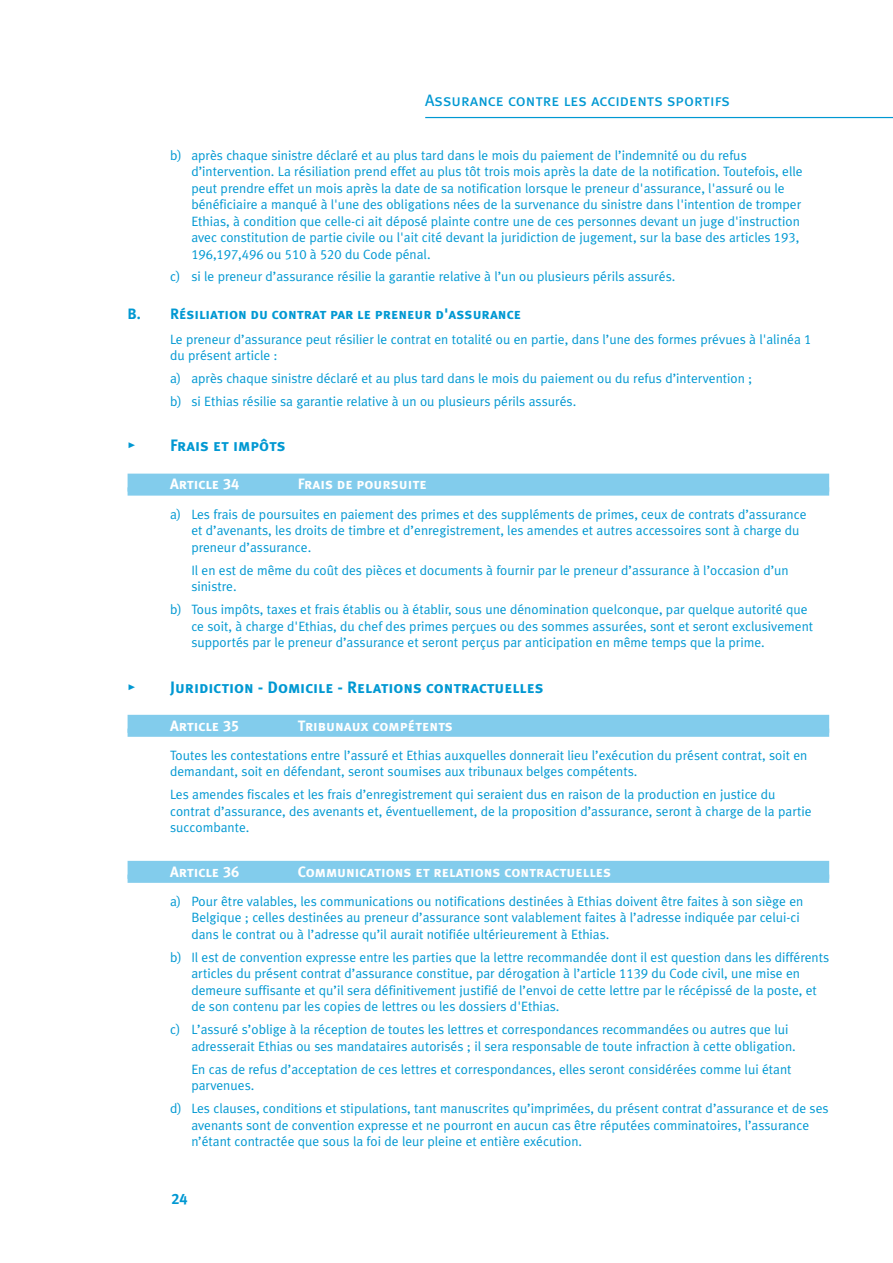
<style>
.page{position:relative;width:893px;height:1263px;background:#fff}
.page>*{position:absolute;margin:0;border:0;box-sizing:border-box;transform-origin:0 0}
.t1{font:16.5px "Meta Ethias Bold Caps";color:#0098d2}
.t2{font:16.5px "Meta Ethias Book Caps";color:#0098d2}
.t3{font:15px "Meta Ethias Bold Caps";color:#fff}
.t4{font:15px "Meta Ethias Bold Caps";color:#0098d2}
.t5{font:13.5px/16.5px "Meta Ethias Normal";color:#0098d2}
</style>
<div class="page">
<hr style="left:425px;top:117px;width:468px;height:1px;background:#0098d2">
<div style="left:128px;top:474px;width:701px;height:18px;background:#82ccec"></div>
<div style="left:128px;top:487px;width:701px;height:9px;background:#82ccec"></div>
<div style="left:128px;top:715px;width:701px;height:18px;background:#82ccec"></div>
<div style="left:128px;top:728px;width:701px;height:9px;background:#82ccec"></div>
<div style="left:128px;top:861px;width:701px;height:18px;background:#82ccec"></div>
<div style="left:128px;top:874px;width:701px;height:9px;background:#82ccec"></div>
<p class="t2" style="left:425px;top:91px;width:306px">Assurance contre les accidents sportifs</p>
<p class="t5" style="left:191px;top:146px;width:613px;text-indent:-21px">b) après chaque sinistre déclaré et au plus tard dans le mois du paiement de l’indemnité ou du refus d’intervention. La résiliation prend effet au plus tôt trois mois après la date de la notification. Toutefois, elle peut prendre effet un mois après la date de sa notification lorsque le preneur d'assurance, l'assuré ou le bénéficiaire a manqué à l'une des obligations nées de la survenance du sinistre dans l'intention de tromper Ethias, à condition que celle-ci ait déposé plainte contre une de ces personnes devant un juge d'instruction avec constitution de partie civile ou l'ait cité devant la juridiction de jugement, sur la base des articles 193, 196,197,496 ou 510 à 520 du Code pénal.</p>
<p class="t5" style="left:170px;top:268px;width:507px">c) si le preneur d’assurance résilie la garantie relative à l’un ou plusieurs périls assurés.</p>
<p class="t4" style="left:128px;top:305px;width:395px">B. Résiliation du contrat par le preneur d'assurance</p>
<p class="t5" style="left:170px;top:330px;width:643px">Le preneur d’assurance peut résilier le contrat en totalité ou en partie, dans l’une des formes prévues à l'alinéa 1 du présent article :</p>
<p class="t5" style="left:170px;top:367px;width:584px;line-height:23px">a) après chaque sinistre déclaré et au plus tard dans le mois du paiement ou du refus d’intervention ; b) si Ethias résilie sa garantie relative à un ou plusieurs périls assurés.</p>
<p class="t1" style="left:128px;top:436px;width:159px">• Frais et impôts</p>
<p class="t3" style="left:170px;top:476px;width:71px">Article 34</p>
<p class="t3" style="left:298px;top:476px;width:131px">Frais de poursuite</p>
<p class="t5" style="left:191px;top:506px;width:617px;text-indent:-21px">a) Les frais de poursuites en paiement des primes et des suppléments de primes, ceux de contrats d’assurance et d’avenants, les droits de timbre et d’enregistrement, les amendes et autres accessoires sont à charge du preneur d’assurance.</p>
<p class="t5" style="left:191px;top:561px;width:599px">Il en est de même du coût des pièces et documents à fournir par le preneur d’assurance à l’occasion d’un sinistre.</p>
<p class="t5" style="left:191px;top:601px;width:623px;text-indent:-21px">b) Tous impôts, taxes et frais établis ou à établir, sous une dénomination quelconque, par quelque autorité que ce soit, à charge d'Ethias, du chef des primes perçues ou des sommes assurées, sont et seront exclusivement supportés par le preneur d’assurance et seront perçus par anticipation en même temps que la prime.</p>
<p class="t1" style="left:128px;top:677px;width:418px">• Juridiction - Domicile - Relations contractuelles</p>
<p class="t3" style="left:170px;top:717px;width:71px">Article 35</p>
<p class="t3" style="left:298px;top:717px;width:157px">Tribunaux compétents</p>
<p class="t5" style="left:170px;top:747px;width:639px">Toutes les contestations entre l’assuré et Ethias auxquelles donnerait lieu l’exécution du présent contrat, soit en demandant, soit en défendant, seront soumises aux tribunaux belges compétents.</p>
<p class="t5" style="left:170px;top:786px;width:643px">Les amendes fiscales et les frais d’enregistrement qui seraient dus en raison de la production en justice du contrat d’assurance, des avenants et, éventuellement, de la proposition d’assurance, seront à charge de la partie succombante.</p>
<p class="t3" style="left:170px;top:863px;width:71px">Article 36</p>
<p class="t3" style="left:298px;top:863px;width:315px">Communications et relations contractuelles</p>
<p class="t5" style="left:191px;top:893px;width:614px;text-indent:-21px">a) Pour être valables, les communications ou notifications destinées à Ethias doivent être faites à son siège en<br>Belgique ; celles destinées au preneur d’assurance sont valablement faites à l’adresse indiquée par celui-ci dans le contrat ou à l’adresse qu’il aurait notifiée ultérieurement à Ethias.</p>
<p class="t5" style="left:191px;top:949px;width:639px;text-indent:-21px">b) Il est de convention expresse entre les parties que la lettre recommandée dont il est question dans les différents articles du présent contrat d’assurance constitue, par dérogation à l’article 1139 du Code civil, une mise en demeure suffisante et qu’il sera définitivement justifié de l’envoi de cette lettre par le récépissé de la poste, et de son contenu par les copies de lettres ou les dossiers d'Ethias.</p>
<p class="t5" style="left:191px;top:1021px;width:606px;text-indent:-21px">c) L’assuré s’oblige à la réception de toutes les lettres et correspondances recommandées ou autres que lui adresserait Ethias ou ses mandataires autorisés ; il sera responsable de toute infraction à cette obligation.</p>
<p class="t5" style="left:191px;top:1060px;width:602px">En cas de refus d’acceptation de ces lettres et correspondances, elles seront considérées comme lui étant parvenues.</p>
<p class="t5" style="left:191px;top:1100px;width:639px;text-indent:-21px">d) Les clauses, conditions et stipulations, tant manuscrites qu’imprimées, du présent contrat d’assurance et de ses avenants sont de convention expresse et ne pourront en aucun cas être réputées comminatoires, l’assurance n’étant contractée que sous la foi de leur pleine et entière exécution.</p>
<p class="t4" style="left:172px;top:1190px;width:18px">24</p>
</div>
